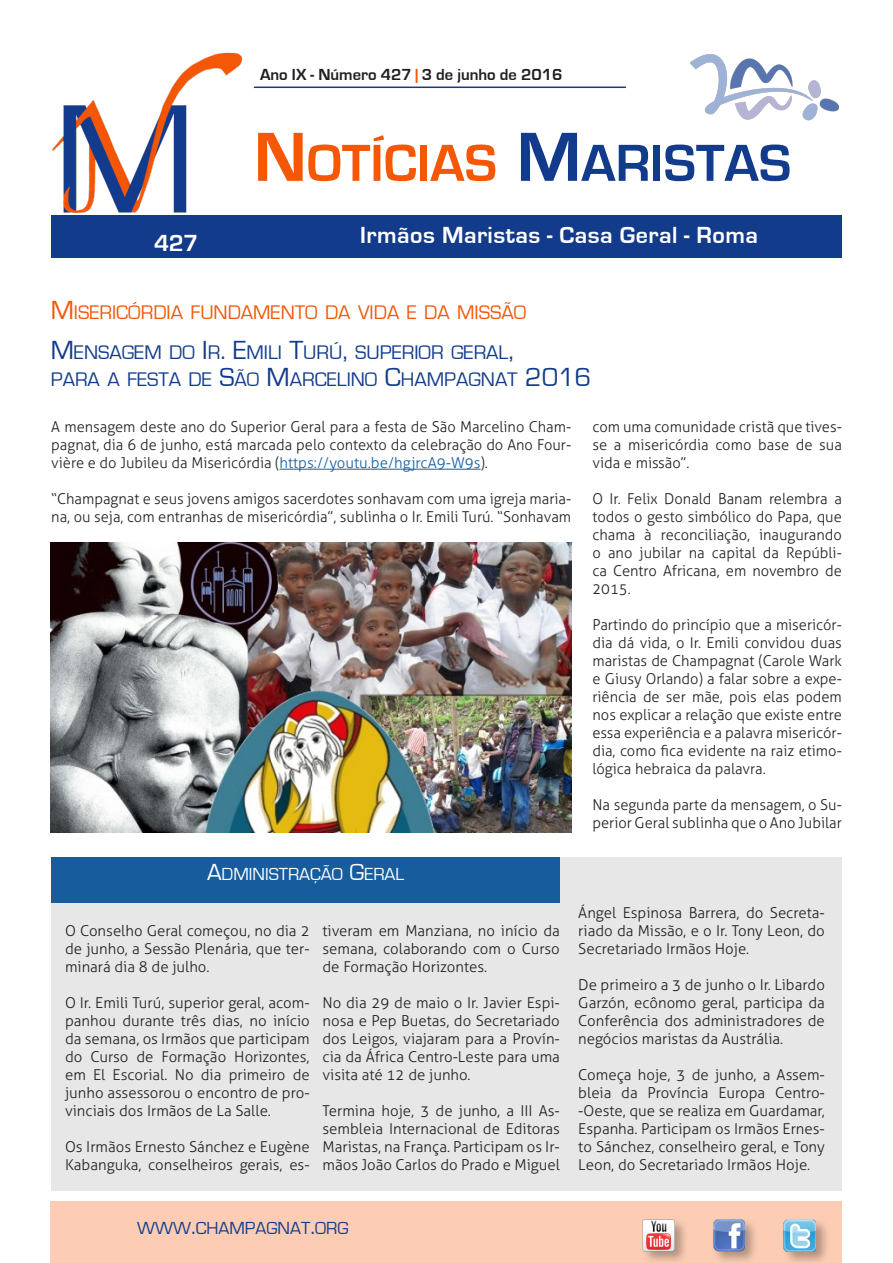
<style>
.page{position:relative;width:893px;height:1263px;background:#fff}
.page>*{position:absolute;margin:0;border:0;box-sizing:border-box;transform-origin:0 0}
.t1{font:700 54px "Eurostile";color:#f45706}
.t2{font:700 24px "Eurostile";letter-spacing:.02em;color:#fff}
.Titolo{font:20.25px/27px "Eurostile";color:#123b8b}
.Titolo-2{font:20.25px "Eurostile";color:#f45706}
.t3{font:18px "Eurostile";color:#123b8b}
.TitoloBox{font:18px "Eurostile";color:#fff}
.t4{font:700 16.5px "Eurostile";color:#231f20}
.Testo_normal{font:300 15px/18px "Aller";color:#231f20;text-align:justify}
.s1{color:#f45706}
.s2{font-size:72px}
.s3{font-size:72px;color:#123b8b}
.s4{color:#123b8b}
.s5{font-size:27px}
.s6{color:#175d9e}
.s7{font-size:24px}
</style>
<div class="page">
<div style="left:51px;top:215px;width:791px;height:43px;background:#123b8b"></div>
<div style="left:50px;top:1201px;width:792px;height:62px;background:#fccdb4"></div>
<div style="left:711px;top:1217px;width:48px;height:46px;background:#231f20;opacity:.35"></div>
<img style="left:713px;top:1219px;width:32px;height:32px">
<div style="left:781px;top:1217px;width:49px;height:46px;background:#231f20;opacity:.35"></div>
<img style="left:784px;top:1219px;width:32px;height:32px">
<hr style="left:254px;top:87px;width:372px;height:1px;background:#123b8b">
<div style="left:641px;top:1217px;width:47px;height:46px;background:#231f20;opacity:.35"></div>
<img style="left:642px;top:1219px;width:33px;height:32px">
<img style="left:52px;top:52px;width:191px;height:161px">
<img style="left:690px;top:54px;width:149px;height:67px">
<div style="left:51px;top:857px;width:791px;height:334px;background:#e7e7e7"></div>
<div style="left:52px;top:857px;width:508px;height:45px;background:#175d9e"></div>
<img style="left:51px;top:542px;width:520px;height:291px">
<hr style="left:280px;top:469px;width:201px;height:1px;background:#175d9e">
<p class="t4" style="left:260px;top:66px;width:304px">Ano IX - Número 427 <span class="s1">|</span> 3 de junho de 2016</p>
<h2 class="t2" style="left:154px;top:230px;width:46px">427</h2>
<h1 class="t1" style="left:254px;top:134px;width:539px"><span class="s2">N</span>OTÍCIAS <span class="s3">M</span><span class="s4">ARISTAS</span></h1>
<h2 class="t2" style="left:360px;top:222px;width:399px">Irmãos Maristas - Casa Geral - Roma</h2>
<p class="Titolo-2" style="left:51px;top:301px;width:477px"><span class="s5">M</span>ISERICÓRDIA FUNDAMENTO DA VIDA E DA MISSÃO</p>
<p class="Titolo" style="left:51px;top:339px;width:542px"><span class="s5">M</span>ENSAGEM DO <span class="s5">I</span> R<span class="s5">. E</span>MILI <span class="s5">T</span>URÚ<span class="s5">,</span> SUPERIOR GERAL<span class="s5">,<br></span>PARA A FESTA DE <span class="s5">S</span>ÃO <span class="s5">M</span>ARCELINO <span class="s5">C</span>HAMPAGNAT <span class="s5">2016</span></p>
<p class="Testo_normal" style="left:51px;top:418px;width:521px">A mensagem deste ano do Superior Geral para a festa de São Marcelino Cham&shy;pagnat, dia 6 de junho, está marcada pelo contexto da celebração do Ano Four&shy;vière e do Jubileu da Misericórdia (<span class="s6">https://youtu.be/hgjrcA9-W9s</span>).</p>
<p class="Testo_normal" style="left:51px;top:490px;width:521px">“Champagnat e seus jovens amigos sacerdotes sonhavam com uma igreja maria&shy;na, ou seja, com entranhas de misericórdia”, sublinha o Ir. Emili Turú. “Sonhavam</p>
<p class="Testo_normal" style="left:592px;top:418px;width:251px">com uma comunidade cristã que tives&shy;se a misericórdia como base de sua vida e missão”.</p>
<p class="Testo_normal" style="left:592px;top:490px;width:251px">O Ir. Felix Donald Banam relembra a todos o gesto simbólico do Papa, que chama à reconciliação, inaugurando o ano jubilar na capital da Repúbli&shy;ca Centro Africana, em novembro de 2015.</p>
<p class="Testo_normal" style="left:592px;top:616px;width:251px">Partindo do princípio que a misericór&shy;dia dá vida, o Ir. Emili convidou duas maristas de Champagnat (Carole Wark e Giusy Orlando) a falar sobre a expe&shy;riência de ser mãe, pois elas podem nos explicar a relação que existe entre essa experiência e a palavra misericór&shy;dia, como fica evidente na raiz etimo&shy;lógica hebraica da palavra.</p>
<p class="Testo_normal" style="left:592px;top:796px;width:251px">Na segunda parte da mensagem, o Su&shy;perior Geral sublinha que o Ano Jubilar</p>
<p class="TitoloBox" style="left:207px;top:864px;width:199px"><span class="s7">A</span>DMINISTRAÇÃO <span class="s7">G</span>ERAL</p>
<p class="Testo_normal" style="left:65px;top:922px;width:246px">O Conselho Geral começou, no dia 2 de junho, a Sessão Plenária, que ter&shy;minará dia 8 de julho.</p>
<p class="Testo_normal" style="left:65px;top:994px;width:246px">O Ir. Emili Turú, superior geral, acom&shy;panhou durante três dias, no início da semana, os Irmãos que participam do Curso de Formação Horizontes, em El Escorial. No dia primeiro de junho assessorou o encontro de pro&shy;vinciais dos Irmãos de La Salle.</p>
<p class="Testo_normal" style="left:65px;top:1138px;width:246px">Os Irmãos Ernesto Sánchez e Eugène<br>Kabanguka, conselheiros gerais, es-</p>
<p class="Testo_normal" style="left:322px;top:922px;width:239px">tiveram em Manziana, no início da semana, colaborando com o Curso de Formação Horizontes.</p>
<p class="Testo_normal" style="left:322px;top:994px;width:239px">No dia 29 de maio o Ir. Javier Espi&shy;nosa e Pep Buetas, do Secretariado dos Leigos, viajaram para a Provín&shy;cia da África Centro-Leste para uma visita até 12 de junho.</p>
<p class="Testo_normal" style="left:322px;top:1102px;width:239px">Termina hoje, 3 de junho, a III As&shy;sembleia Internacional de Editoras Maristas, na França. Participam os Ir&shy;mãos João Carlos do Prado e Miguel</p>
<p class="Testo_normal" style="left:578px;top:904px;width:248px">Ángel Espinosa Barrera, do Secreta&shy;riado da Missão, e o Ir. Tony Leon, do Secretariado Irmãos Hoje.</p>
<p class="Testo_normal" style="left:578px;top:976px;width:248px">De primeiro a 3 de junho o Ir. Libardo Garzón, ecônomo geral, participa da Conferência dos administradores de negócios maristas da Austrália.</p>
<p class="Testo_normal" style="left:578px;top:1066px;width:248px">Começa hoje, 3 de junho, a Assem&shy;bleia da Província Europa Centro--Oeste, que se realiza em Guardamar, Espanha. Participam os Irmãos Ernes&shy;to Sánchez, conselheiro geral, e Tony Leon, do Secretariado Irmãos Hoje.</p>
<p class="t3" style="left:137px;top:1219px;width:213px">WWW<span class="s7">.</span>CHAMPAGNAT<span class="s7">.</span>ORG</p>
</div>
